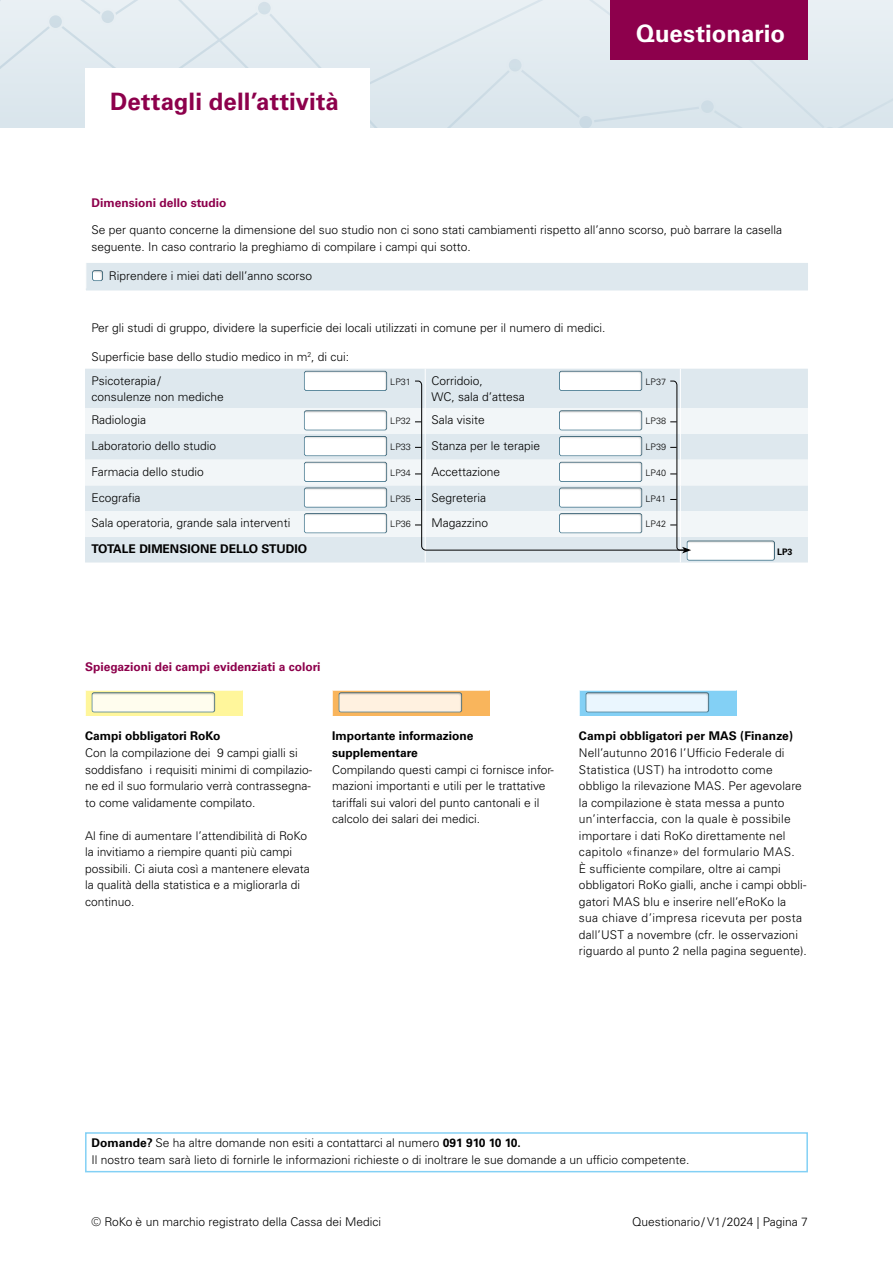
<style>
.page{position:relative;width:893px;height:1263px;background:#fff}
.page>*{position:absolute;margin:0;border:0;box-sizing:border-box;transform-origin:0 0}
.t1{font:700 24px "Univers LT Pro 65";letter-spacing:.005em;color:#8d004c}
.t2{font:700 24px "Univers LT Pro 65";color:#fff}
.t3{font:300 12px/16.5px "Univers LT Pro 45";color:#000}
.t4{font:700 12px/16.5px "Univers LT Pro 65";color:#000}
.t5{font:700 12px "Univers LT Pro 65";color:#8d004c}
.t6{font:300 9px "Univers LT Pro 45";letter-spacing:.005em;color:#000}
.t7{font:700 9px "Univers LT Pro 65";color:#000}
.s1{font-family:"Univers LT Pro 65";font-weight:700}
</style>
<div class="page">
<div style="left:0;top:0;width:893px;height:5px;background:#e9f0f4"></div>
<div style="left:0;top:5px;width:893px;height:123px;background:#e1eaf0"></div>
<svg style="left:48px;top:14px;width:15px;height:15px"></svg>
<div style="left:47px;top:13px;width:17px;height:17px;border:2px solid #fff;border-radius:50%"></div>
<div style="left:257px;top:1px;width:15px;height:15px;background:#d9e5ec;border-radius:50%"></div>
<div style="left:256px;top:0;width:17px;height:17px;border:2px solid #fff;border-radius:50%"></div>
<div style="left:508px;top:58px;width:15px;height:15px;background:#d1dfe7;border-radius:50%"></div>
<div style="left:507px;top:57px;width:17px;height:17px;border:2px solid #fff;border-radius:50%"></div>
<svg style="left:577px;top:114px;width:17px;height:14px"></svg>
<div style="left:700px;top:99px;width:15px;height:15px;background:#cedde6;border-radius:50%"></div>
<div style="left:699px;top:98px;width:17px;height:17px;border:2px solid #fff;border-radius:50%"></div>
<div style="left:611px;top:0;width:197px;height:60px;background:#8d004c"></div>
<div style="left:85px;top:1132px;width:723px;height:40px;border:2px solid #83d0f5"></div>
<div style="left:85px;top:369px;width:723px;height:193px;background:#dee8ee"></div>
<svg style="left:85px;top:408px;width:723px;height:129px;fill:#f2f6f8"></svg>
<hr style="left:425px;top:369px;width:1px;height:39px;background:#fff">
<hr style="left:680px;top:369px;width:1px;height:39px;background:#fff">
<div style="left:291px;top:359px;width:110px;height:32px;background:#000;opacity:.2"></div>
<div style="left:547px;top:359px;width:109px;height:32px;background:#000;opacity:.2"></div>
<div style="left:291px;top:399px;width:110px;height:31px;background:#000;opacity:.2"></div>
<div style="left:291px;top:425px;width:110px;height:31px;background:#000;opacity:.2"></div>
<div style="left:291px;top:450px;width:110px;height:32px;background:#000;opacity:.2"></div>
<div style="left:291px;top:476px;width:110px;height:32px;background:#000;opacity:.2"></div>
<div style="left:291px;top:502px;width:110px;height:31px;background:#000;opacity:.2"></div>
<div style="left:674px;top:529px;width:115px;height:32px;background:#000;opacity:.2"></div>
<div style="left:85px;top:262px;width:723px;height:29px;background:#dee8ee"></div>
<div style="left:78px;top:259px;width:38px;height:22px;background:#000;opacity:.2"></div>
<div style="left:85px;top:262px;width:724px;height:29px;border:1px solid #fff"></div>
<div style="left:85px;top:68px;width:285px;height:60px;background:#fff"></div>
<svg style="left:414px;top:381px;width:256px;height:170px"></svg>
<svg style="left:415px;top:408px;width:11px;height:154px"></svg>
<svg style="left:670px;top:381px;width:21px;height:181px"></svg>
<svg style="left:86px;top:691px;width:157px;height:25px"></svg>
<div style="left:79px;top:681px;width:150px;height:31px;background:#000;opacity:.2"></div>
<svg style="left:333px;top:691px;width:157px;height:25px"></svg>
<div style="left:326px;top:681px;width:150px;height:31px;background:#000;opacity:.2"></div>
<svg style="left:580px;top:691px;width:157px;height:25px"></svg>
<div style="left:573px;top:681px;width:150px;height:31px;background:#000;opacity:.2"></div>
<h1 class="t1" style="left:110px;top:85px;width:230px">Dettagli dell’attività</h1>
<h1 class="t2" style="left:636px;top:17px;width:150px">Questionario</h1>
<p class="t5" style="left:91px;top:195px;width:137px">Dimensioni dello studio</p>
<p class="t3" style="left:91px;top:221px;width:692px">Se per quanto concerne la dimensione del suo studio non ci sono stati cambiamenti rispetto all’anno scorso, può barrare la casella seguente. In caso contrario la preghiamo di compilare i campi qui sotto.</p>
<p class="t3" style="left:109px;top:267px;width:205px">Riprendere i miei dati dell’anno scorso</p>
<p class="t3" style="left:91px;top:319px;width:515px">Per gli studi di gruppo, dividere la superficie dei locali utilizzati in comune per il numero di medici.</p>
<p class="t3" style="left:91px;top:345px;width:259px;line-height:23.7px">Superficie base dello studio medico in m<sup>2</sup>, di cui:<br>Psicoterapia/</p>
<p class="t3" style="left:91px;top:388px;width:134px">consulenze non mediche</p>
<p class="t6" style="left:390px;top:376px;width:22px">LP31</p>
<p class="t3" style="left:432px;top:372px;width:95px">Corridoio,<br>WC, sala d’attesa</p>
<p class="t6" style="left:645px;top:376px;width:22px">LP37</p>
<p class="t3" style="left:91px;top:412px;width:56px">Radiologia</p>
<p class="t6" style="left:390px;top:415px;width:22px">LP32</p>
<p class="t3" style="left:432px;top:412px;width:55px">Sala visite</p>
<p class="t6" style="left:645px;top:415px;width:22px">LP38</p>
<p class="t3" style="left:91px;top:437px;width:126px">Laboratorio dello studio</p>
<p class="t6" style="left:390px;top:441px;width:22px">LP33</p>
<p class="t3" style="left:432px;top:437px;width:110px">Stanza per le terapie</p>
<p class="t6" style="left:645px;top:441px;width:22px">LP39</p>
<p class="t3" style="left:91px;top:463px;width:114px">Farmacia dello studio</p>
<p class="t6" style="left:390px;top:467px;width:22px">LP34</p>
<p class="t3" style="left:432px;top:463px;width:70px">Accettazione</p>
<p class="t6" style="left:645px;top:467px;width:22px">LP40</p>
<p class="t3" style="left:91px;top:489px;width:51px">Ecografia</p>
<p class="t6" style="left:390px;top:492px;width:22px">LP35</p>
<p class="t3" style="left:432px;top:489px;width:56px">Segreteria</p>
<p class="t6" style="left:645px;top:492px;width:22px">LP41</p>
<p class="t3" style="left:91px;top:514px;width:200px">Sala operatoria, grande sala interventi</p>
<p class="t6" style="left:390px;top:518px;width:22px">LP36</p>
<p class="t3" style="left:432px;top:514px;width:58px">Magazzino</p>
<p class="t6" style="left:645px;top:518px;width:22px">LP42</p>
<p class="t4" style="left:91px;top:540px;width:217px">TOTALE DIMENSIONE DELLO STUDIO</p>
<p class="t7" style="left:777px;top:545px;width:17px">LP3</p>
<p class="t5" style="left:85px;top:658px;width:237px">Spiegazioni dei campi evidenziati a colori</p>
<p class="t4" style="left:85px;top:727px;width:137px">Campi obbligatori RoKo</p>
<p class="t3" style="left:85px;top:744px;width:229px">Con la compilazione dei 9 campi gialli si soddisfano i requisiti minimi di compilazio&shy;ne ed il suo formulario verrà contrassegna&shy;to come validamente compilato.</p>
<p class="t3" style="left:85px;top:827px;width:226px">Al fine di aumentare l’attendibilità di RoKo la invitiamo a riempire quanti più campi possibili. Ci aiuta così a mantenere elevata la qualità della statistica e a migliorarla di continuo.</p>
<p class="t4" style="left:332px;top:727px;width:143px">Importante informazione supplementare</p>
<p class="t3" style="left:332px;top:761px;width:223px">Compilando questi campi ci fornisce infor&shy;mazioni importanti e utili per le trattative tariffali sui valori del punto cantonali e il calcolo dei salari dei medici.</p>
<p class="t4" style="left:579px;top:727px;width:216px">Campi obbligatori per MAS (Finanze)</p>
<p class="t3" style="left:579px;top:744px;width:229px">Nell’autunno 2016 l’Ufficio Federale di Statistica (UST) ha introdotto come obbligo la rilevazione MAS. Per agevolare la compilazione è stata messa a punto un’interfaccia, con la quale è possibile importare i dati RoKo direttamente nel capitolo «finanze» del formulario MAS.<br>È sufficiente compilare, oltre ai campi obbligatori RoKo gialli, anche i campi obbli&shy;gatori MAS blu e inserire nell’eRoKo la sua chiave d’impresa ricevuta per posta dall’UST a novembre (cfr. le osservazioni riguardo al punto 2 nella pagina seguente).</p>
<p class="t3" style="left:91px;top:1134px;width:600px"><span class="s1">Domande?</span> Se ha altre domande non esiti a contattarci al numero <span class="s1">091 910 10 10.<br></span>Il nostro team sarà lieto di fornirle le informazioni richieste o di inoltrare le sue domande a un ufficio competente.</p>
<p class="t3" style="left:91px;top:1213px;width:291px">© RoKo è un marchio registrato della Cassa dei Medici</p>
<p class="t3" style="left:632px;top:1213px;width:177px">Questionario/ V1/2024 | Pagina 7</p>
</div>
